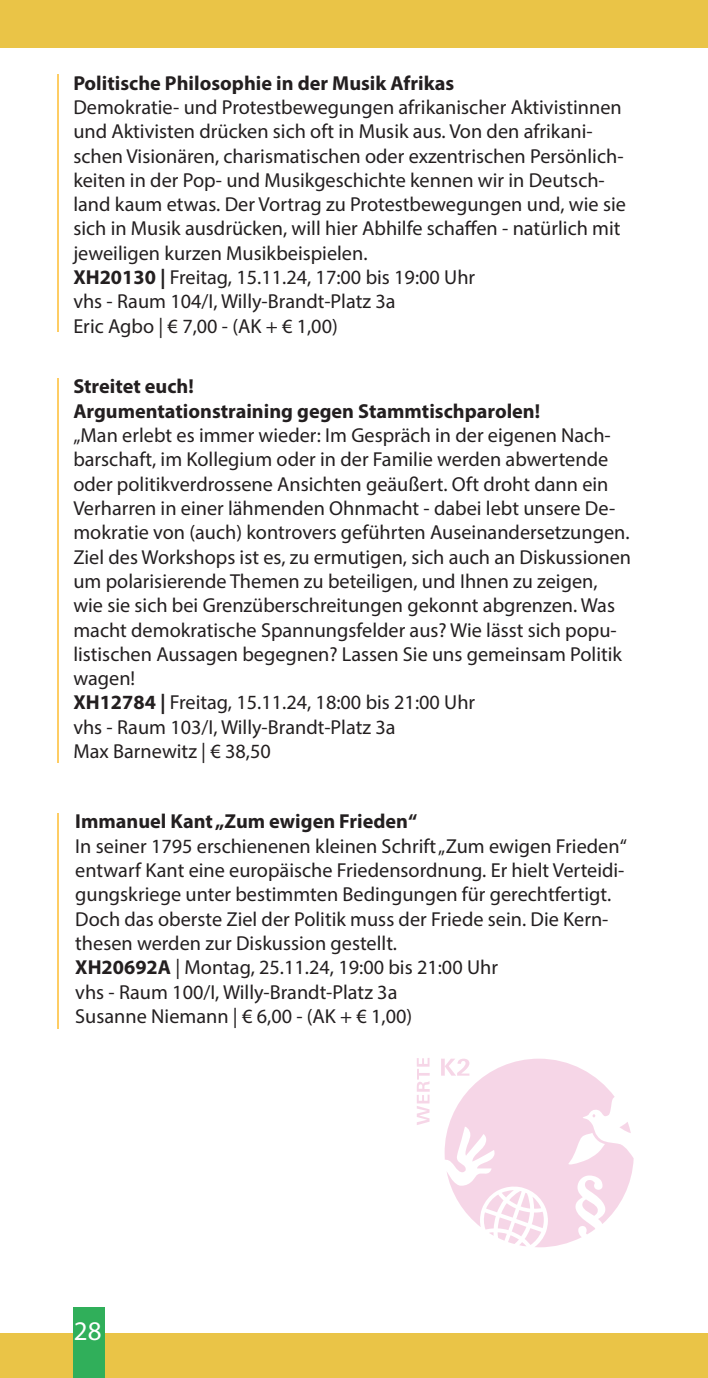
<style>
.page{position:relative;width:708px;height:1378px;background:#fff}
.page>*{position:absolute;margin:0;border:0;box-sizing:border-box;transform-origin:0 0}
.t1{font:27px "Myriad Pro";color:#fff}
.t2{font:20.25px/24.3px "Myriad Pro";color:#231f20}
.t3{font:700 20.25px/24.3px "Myriad Pro";color:#231f20}
.s1{font-weight:700}
</style>
<div class="page">
<hr style="left:57px;top:74px;width:2px;height:258px;background:#fecd64">
<hr style="left:57px;top:378px;width:2px;height:384px;background:#fecd64">
<hr style="left:57px;top:813px;width:2px;height:215px;background:#fecd64">
<svg style="left:417px;top:1058px;width:217px;height:189px;fill:#f6d6e7"></svg>
<div style="left:0;top:1333px;width:708px;height:45px;background:#eac447"></div>
<div style="left:73px;top:1307px;width:32px;height:71px;background:#30af5a"></div>
<div style="left:0;top:0;width:708px;height:48px;background:#eac447"></div>
<p class="t3" style="left:73px;top:70px;width:382px">Politische Philosophie in der Musik Afrikas</p>
<p class="t2" style="left:73px;top:95px;width:554px">Demokratie- und Protestbewegungen afrikanischer Aktivistinnen und Aktivisten drücken sich oft in Musik aus. Von den afrikani&shy;schen Visionären, charismatischen oder exzentrischen Persönlich&shy;keiten in der Pop- und Musikgeschichte kennen wir in Deutsch&shy;land kaum etwas. Der Vortrag zu Protestbewegungen und, wie sie sich in Musik ausdrücken, will hier Abhilfe schaffen - natürlich mit jeweiligen kurzen Musikbeispielen.<br><span class="s1">XH20130 |</span> Freitag, 15.11.24, 17:00 bis 19:00 Uhr<br>vhs - Raum 104/I, Willy-Brandt-Platz 3a<br>Eric Agbo | € 7,00 - (AK + € 1,00)</p>
<p class="t3" style="left:73px;top:374px;width:468px">Streitet euch!<br>Argumentationstraining gegen Stammtischparolen!</p>
<p class="t2" style="left:73px;top:423px;width:559px">„Man erlebt es immer wieder: Im Gespräch in der eigenen Nach&shy;barschaft, im Kollegium oder in der Familie werden abwertende oder politikverdrossene Ansichten geäußert. Oft droht dann ein Verharren in einer lähmenden Ohnmacht - dabei lebt unsere De&shy;mokratie von (auch) kontrovers geführten Auseinandersetzungen.<br>Ziel des Workshops ist es, zu ermutigen, sich auch an Diskussionen um polarisierende Themen zu beteiligen, und Ihnen zu zeigen, wie sie sich bei Grenzüberschreitungen gekonnt abgrenzen. Was macht demokratische Spannungsfelder aus? Wie lässt sich popu&shy;listischen Aussagen begegnen? Lassen Sie uns gemeinsam Politik wagen!<br><span class="s1">XH12784 |</span> Freitag, 15.11.24, 18:00 bis 21:00 Uhr<br>vhs - Raum 103/I, Willy-Brandt-Platz 3a<br>Max Barnewitz | € 38,50</p>
<p class="t3" style="left:75px;top:809px;width:344px">Immanuel Kant „Zum ewigen Frieden“</p>
<p class="t2" style="left:75px;top:833px;width:553px">In seiner 1795 erschienenen kleinen Schrift „Zum ewigen Frieden“ entwarf Kant eine europäische Friedensordnung. Er hielt Verteidi&shy;gungskriege unter bestimmten Bedingungen für gerechtfertigt.<br>Doch das oberste Ziel der Politik muss der Friede sein. Die Kern&shy;thesen werden zur Diskussion gestellt.<br><span class="s1">XH20692A</span> | Montag, 25.11.24, 19:00 bis 21:00 Uhr<br>vhs - Raum 100/I, Willy-Brandt-Platz 3a<br>Susanne Niemann | € 6,00 - (AK + € 1,00)</p>
<h1 class="t1" style="left:74px;top:1314px;width:29px">28</h1>
</div>
